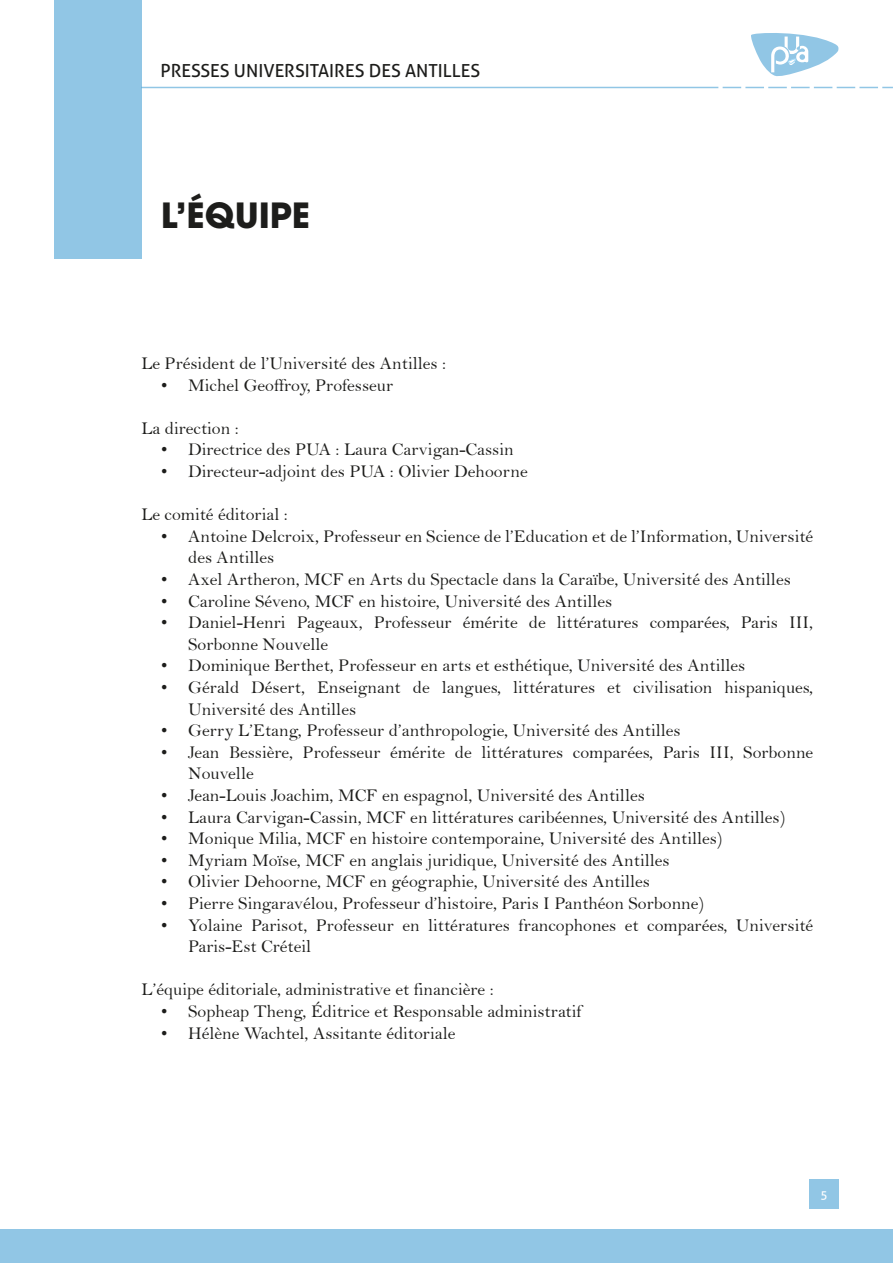
<style>
.page{position:relative;width:893px;height:1263px;background:#fff}
.page>*{position:absolute;margin:0;border:0;box-sizing:border-box;transform-origin:0 0}
.t1{font:700 34.5px "ITC Avant Garde Pro";color:#1d1d1b}
.corps{font:18px/21.6px "Bell";color:#1d1d1b}
.t2{font:18px "Aller";color:#1d1d1b}
.t3{font:12px "Aller";color:#fff}
</style>
<div class="page">
<div style="left:809px;top:1179px;width:30px;height:30px;background:#91c6e5"></div>
<div style="left:0;top:1229px;width:893px;height:34px;background:#91c6e5"></div>
<div style="left:54px;top:0;width:87px;height:258px;background:#91c6e5"></div>
<hr style="left:141px;top:87px;width:577px;height:1px;background:#1485c8">
<svg style="left:723px;top:87px;width:170px;height:1px"></svg>
<svg style="left:751px;top:33px;width:88px;height:43px"></svg>
<p class="t2" style="left:161px;top:60px;width:321px">PRESSES UNIVERSITAIRES DES ANTILLES</p>
<p class="t1" style="left:161px;top:192px;width:151px">L’ÉQUIPE</p>
<p class="corps" style="left:141px;top:352px;width:306px">Le Président de l’Université des Antilles :</p>
<p class="corps" style="left:161px;top:374px;width:233px">• Michel Geoffroy, Professeur</p>
<p class="corps" style="left:141px;top:417px;width:99px">La direction :</p>
<p class="corps" style="left:161px;top:439px;width:354px">• Directrice des PUA : Laura Carvigan-Cassin</p>
<p class="corps" style="left:161px;top:460px;width:368px">• Directeur-adjoint des PUA : Olivier Dehoorne</p>
<p class="corps" style="left:141px;top:503px;width:148px">Le comité éditorial :</p>
<p class="corps" style="left:188px;top:525px;width:627px;text-indent:-27px">• Antoine Delcroix, Professeur en Science de l’Education et de l’Information, Université des Antilles</p>
<p class="corps" style="left:161px;top:568px;width:631px">• Axel Artheron, MCF en Arts du Spectacle dans la Caraïbe, Université des Antilles</p>
<p class="corps" style="left:161px;top:590px;width:453px">• Caroline Séveno, MCF en histoire, Université des Antilles</p>
<p class="corps" style="left:188px;top:611px;width:627px;text-indent:-27px">• Daniel-Henri Pageaux, Professeur émérite de littératures comparées, Paris III,<br>Sorbonne Nouvelle</p>
<p class="corps" style="left:161px;top:655px;width:586px">• Dominique Berthet, Professeur en arts et esthétique, Université des Antilles</p>
<p class="corps" style="left:188px;top:676px;width:627px;text-indent:-27px">• Gérald Désert, Enseignant de langues, littératures et civilisation hispaniques,<br>Université des Antilles</p>
<p class="corps" style="left:161px;top:719px;width:521px">• Gerry L’Etang, Professeur d’anthropologie, Université des Antilles</p>
<p class="corps" style="left:188px;top:741px;width:627px;text-indent:-27px">• Jean Bessière, Professeur émérite de littératures comparées, Paris III, Sorbonne<br>Nouvelle</p>
<p class="corps" style="left:161px;top:784px;width:485px">• Jean-Louis Joachim, MCF en espagnol, Université des Antilles</p>
<p class="corps" style="left:161px;top:806px;width:625px">• Laura Carvigan-Cassin, MCF en littératures caribéennes, Université des Antilles)</p>
<p class="corps" style="left:161px;top:827px;width:563px">• Monique Milia, MCF en histoire contemporaine, Université des Antilles)</p>
<p class="corps" style="left:161px;top:849px;width:510px">• Myriam Moïse, MCF en anglais juridique, Université des Antilles</p>
<p class="corps" style="left:161px;top:871px;width:490px">• Olivier Dehoorne, MCF en géographie, Université des Antilles</p>
<p class="corps" style="left:161px;top:892px;width:544px">• Pierre Singaravélou, Professeur d’histoire, Paris I Panthéon Sorbonne)</p>
<p class="corps" style="left:188px;top:914px;width:627px;text-indent:-27px">• Yolaine Parisot, Professeur en littératures francophones et comparées, Université<br>Paris-Est Créteil</p>
<p class="corps" style="left:141px;top:979px;width:354px">L’équipe éditoriale, administrative et financière :</p>
<p class="corps" style="left:161px;top:1000px;width:422px">• Sopheap Theng, Éditrice et Responsable administratif</p>
<p class="corps" style="left:161px;top:1022px;width:296px">• Hélène Wachtel, Assitante éditoriale</p>
<p class="t3" style="left:820px;top:1187px;width:9px">5</p>
</div>
